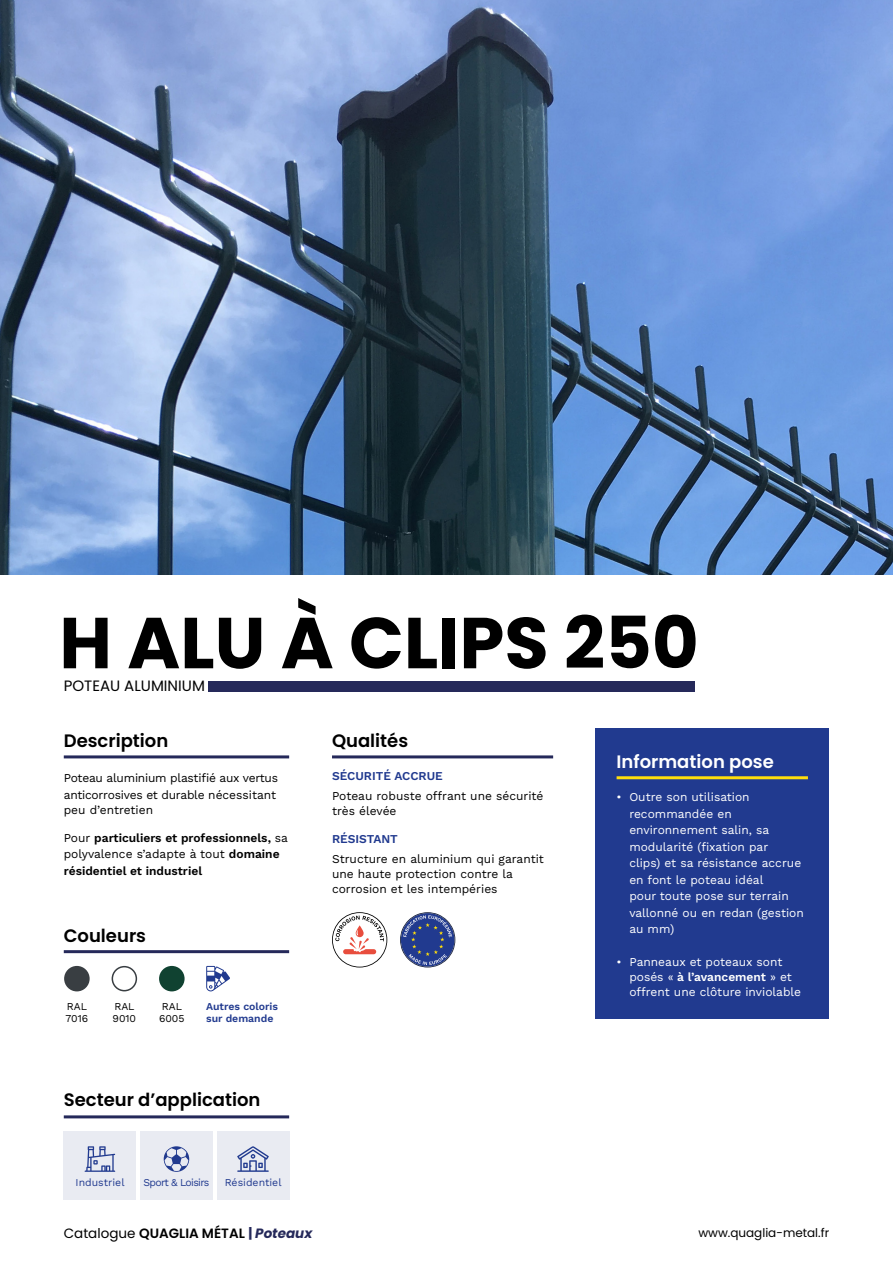
<style>
.page{position:relative;width:893px;height:1263px;background:#fff}
.page>*{position:absolute;margin:0;border:0;box-sizing:border-box;transform-origin:0 0}
.t1{font:700 72px "Poppins";color:#000}
.t2{font:600 18px "Poppins";color:#000}
.t3{font:600 18px "Poppins";color:#fff}
.t4{font:15px "Poppins";color:#000}
.t5{font:600 13.5px "Poppins";color:#000}
.t6{font:12px/16.5px "Work Sans";color:#fff}
.t7{font:12px/15px "Work Sans";color:#000}
.t8{font:600 12px/16.5px "Work Sans";color:#000}
.t9{font:12px/16.5px "Work Sans";letter-spacing:-.02em;color:#000}
.t10{font:600 12px "Work Sans";color:#213a8f}
.t11{font:12px "Poppins";color:#000}
.t12{font:600 10.5px/12.6px "Work Sans";color:#213a8f}
.t13{font:10.5px "Work Sans";color:#000}
.t14{font:10.5px "Work Sans";color:#213a8f}
.t15{font:10.5px "Work Sans";letter-spacing:-.06em;color:#213a8f}
.s1{font-weight:400}
.s2{font-weight:600}
.s3{font-weight:700;color:#25295a}
.s4{font-weight:700;font-style:italic;color:#25295a}
</style>
<div class="page">
<img style="left:0;top:0;width:893px;height:574px">
<hr style="left:332px;top:755px;width:221px;height:3px;background:#25295a">
<hr style="left:64px;top:755px;width:225px;height:3px;background:#25295a">
<div style="left:208px;top:681px;width:487px;height:10px;background:#25295a"></div>
<hr style="left:64px;top:950px;width:225px;height:3px;background:#25295a">
<div style="left:64px;top:966px;width:26px;height:25px;background:#393e42;border-radius:50%"></div>
<div style="left:159px;top:966px;width:26px;height:25px;background:#104231;border-radius:50%"></div>
<div style="left:112px;top:966px;width:25px;height:25px;border:2px solid #393e42;border-radius:50%"></div>
<svg style="left:206px;top:966px;width:24px;height:25px"></svg>
<svg style="left:332px;top:912px;width:55px;height:55px"></svg>
<hr style="left:64px;top:1115px;width:225px;height:3px;background:#25295a">
<div style="left:64px;top:1131px;width:72px;height:68px;background:#e9ebf2"></div>
<div style="left:217px;top:1131px;width:72px;height:68px;background:#e9ebf2"></div>
<svg style="left:237px;top:1146px;width:32px;height:26px"></svg>
<svg style="left:85px;top:1146px;width:30px;height:26px"></svg>
<div style="left:140px;top:1131px;width:73px;height:68px;background:#e9ebf2"></div>
<svg style="left:164px;top:1146px;width:25px;height:26px"></svg>
<div style="left:595px;top:728px;width:234px;height:291px;background:#213a8f"></div>
<hr style="left:617px;top:776px;width:191px;height:3px;background:#ffde0c">
<svg style="left:400px;top:912px;width:55px;height:55px"></svg>
<p class="t1" style="left:59px;top:601px;width:641px">H ALU À CLIPS 250</p>
<p class="t4" style="left:64px;top:677px;width:143px">POTEAU ALUMINIUM</p>
<p class="t2" style="left:64px;top:730px;width:106px">Description</p>
<p class="t2" style="left:332px;top:730px;width:78px">Qualités</p>
<p class="t9" style="left:64px;top:769px;width:216px">Poteau aluminium plastifié aux vertus anticorrosives et durable nécessitant</p>
<p class="t7" style="left:64px;top:802px;width:91px">peu d’entretien</p>
<p class="t8" style="left:64px;top:829px;width:226px"><span class="s1">Pour</span> particuliers et professionnels, <span class="s1">sa polyvalence s’adapte à tout</span> domaine résidentiel et industriel</p>
<p class="t2" style="left:64px;top:925px;width:84px">Couleurs</p>
<p class="t13" style="left:67px;top:998px;width:22px">RAL</p>
<p class="t13" style="left:66px;top:1011px;width:24px">7016</p>
<p class="t13" style="left:114px;top:998px;width:22px">RAL</p>
<p class="t13" style="left:113px;top:1011px;width:25px">9010</p>
<p class="t13" style="left:162px;top:998px;width:22px">RAL</p>
<p class="t13" style="left:159px;top:1011px;width:27px">6005</p>
<p class="t12" style="left:206px;top:999px;width:73px">Autres coloris sur demande</p>
<p class="t2" style="left:64px;top:1089px;width:198px">Secteur d’application</p>
<p class="t14" style="left:76px;top:1174px;width:50px">Industriel</p>
<p class="t15" style="left:144px;top:1174px;width:67px">Sport &amp; Loisirs</p>
<p class="t14" style="left:225px;top:1174px;width:58px">Résidentiel</p>
<p class="t10" style="left:332px;top:767px;width:112px">SÉCURITÉ ACCRUE</p>
<p class="t7" style="left:332px;top:788px;width:213px">Poteau robuste offrant une sécurité très élevée</p>
<p class="t10" style="left:332px;top:830px;width:67px">RÉSISTANT</p>
<p class="t7" style="left:332px;top:851px;width:213px">Structure en aluminium qui garantit une haute protection contre la corrosion et les intempéries</p>
<p class="t3" style="left:617px;top:751px;width:159px">Information pose</p>
<p class="t6" style="left:629px;top:788px;width:176px;text-indent:-13px">• Outre son utilisation recommandée en environnement salin, sa modularité (fixation par<br>clips) et sa résistance accrue en font le poteau idéal<br>pour toute pose sur terrain vallonné ou en redan (gestion au mm)</p>
<p class="t6" style="left:629px;top:953px;width:173px;line-height:15px;text-indent:-13px">• Panneaux et poteaux sont posés « <span class="s2">à l’avancement</span> » et offrent une clôture inviolable</p>
<p class="t5" style="left:64px;top:1225px;width:250px"><span class="s1">Catalogue</span> QUAGLIA MÉTAL <span class="s3">|</span> <span class="s4">Poteaux</span></p>
<p class="t11" style="left:698px;top:1226px;width:132px">www.quaglia-metal.fr</p>
</div>
